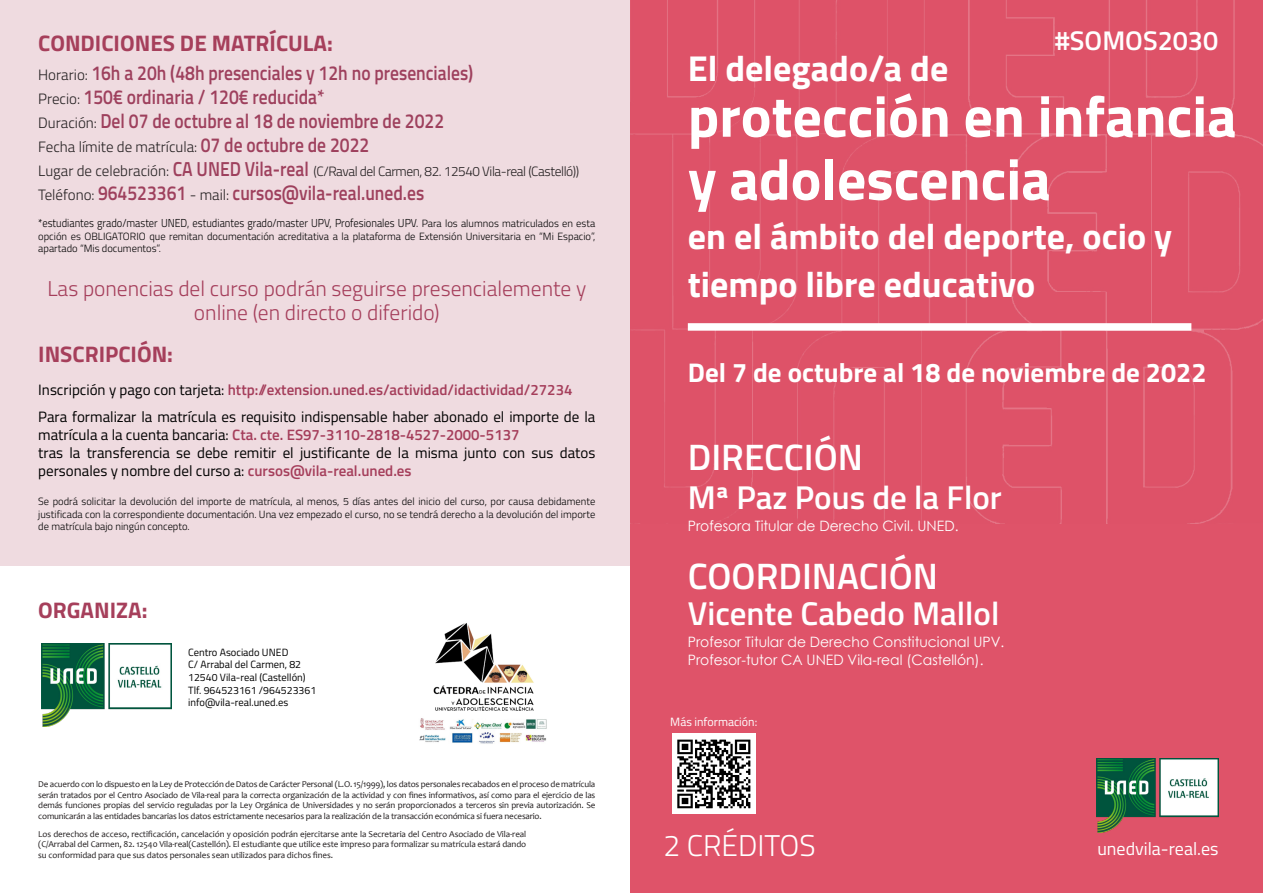
<style>
.page{position:relative;width:1263px;height:893px;background:#fff}
.page>*{position:absolute;margin:0;border:0;box-sizing:border-box;transform-origin:0 0}
.t1{font:700 57.75px "Titillium Web";color:#fff}
.t2{font:600 36.75px "Titillium Web";color:#fff}
.t3{font:700 36px/48px "Titillium Web";color:#fff}
.t4{font:600 33px "Titillium Web";color:#fff}
.t5{font:300 30px "Titillium Web";color:#fff}
.t6{font:700 27px "Titillium Web";color:#fff}
.t7{font:600 27px "Titillium Web";color:#fff}
.t8{font:700 22.5px "Titillium Web";color:#a63f5b}
.t9{font:300 21.45px/23.4px "Titillium Web";color:#a53e5b;text-align:center}
.t10{font:600 20.25px "Titillium Web";color:#9e405d;scale:.87 1}
.t11{font:18px "Titillium Web";color:#fff}
.t12{font:15px/18px "Titillium Web";color:#000}
.t13{font:600 15px "Titillium Web";color:#a53e5b}
.t14{font:300 15px "Titillium Web";color:#231f20}
.t15{font:14.25px "Century Gothic";color:#fff}
.t16{font:300 13.5px "Titillium Web";letter-spacing:-.03em;color:#231f20}
.t17{font:12px "Titillium Web";color:#fff}
.t18{font:300 11.55px "Titillium Web";color:#000;scale:.91 1}
.t19{font:300 10.5px/12.6px "Titillium Web";color:#000}
.t20{font:10.5px "Titillium Web";color:#000}
.t21{font:9px/10.8px "Candara";letter-spacing:-.015em;color:#231f20;text-align:justify}
.s1{font-weight:300;font-size:15px;color:#231f20}
.s2{font-weight:600;font-size:20.25px;color:#9e405d}
.s3{font-size:15px}
.s4{font-size:10.5px}
.s5{font-weight:400;color:#000}
.s6{font-weight:600;color:#a53e5b}
</style>
<div class="page">
<div style="left:0;top:0;width:630px;height:566px;background:#efdbe0"></div>
<img style="left:42px;top:644px;width:129px;height:82px">
<img style="left:419px;top:623px;width:128px;height:121px">
<div style="left:630px;top:0;width:633px;height:893px;background:#df5369"></div>
<img style="left:630px;top:0;width:633px;height:523px">
<img style="left:672px;top:733px;width:83px;height:81px">
<img style="left:1096px;top:759px;width:123px;height:74px">
<div style="left:688px;top:323px;width:503px;height:8px;background:#fff"></div>
<p class="t8" style="left:38px;top:26px;width:296px">CONDICIONES DE MATRÍCULA:</p>
<p class="t10" style="left:38px;top:58px;width:501px"><span class="s1">Horario:</span> 16h a 20h (48h presenciales y 12h no presenciales)</p>
<p class="t10" style="left:38px;top:82px;width:330px"><span class="s1">Precio:</span> 150€ ordinaria / 120€ reducida*</p>
<p class="t10" style="left:38px;top:106px;width:468px"><span class="s1">Duración:</span> Del 07 de octubre al 18 de noviembre de 2022</p>
<p class="t14" style="left:38px;top:136px;width:333px">Fecha límite de matrícula: <span class="s2">07 de octubre de 2022</span></p>
<p class="t16" style="left:38px;top:162px;width:542px"><span class="s3">Lugar de celebración:</span> <span class="s2">CA UNED Vila-real</span> (C/Raval del Carmen, 82. 12540 Vila-real (Castelló))</p>
<p class="t10" style="left:38px;top:178px;width:445px"><span class="s1">Teléfono:</span> 964523361 <span class="s1">- mail:</span> cursos@vila-real.uned.es</p>
<p class="t18" style="left:38px;top:215px;width:614px">*estudiantes grado/master UNED, estudiantes grado/master UPV, Profesionales UPV. <span class="s4">Para los alumnos matriculados en esta</span></p>
<p class="t19" style="left:38px;top:229px;width:559px">opción es OBLIGATORIO que remitan documentación acreditativa a la plataforma de Extensión Universitaria en “Mi Espacio”, apartado “Mis documentos”.</p>
<p class="t9" style="left:47px;top:276px;width:540px">Las ponencias del curso podrán seguirse presencialemente y online (en directo o diferido)</p>
<p class="t8" style="left:38px;top:337px;width:136px">INSCRIPCIÓN:</p>
<p class="t13" style="left:38px;top:379px;width:536px"><span class="s5">Inscripción y pago con tarjeta:</span> http://extension.uned.es/actividad/idactividad/27234</p>
<p class="t12" style="left:38px;top:407px;width:559px">Para formalizar la matrícula es requisito indispensable haber abonado el importe de la matrícula a la cuenta bancaria: <span class="s6">Cta. cte. ES97-3110-2818-4527-2000-5137</span></p>
<p class="t12" style="left:38px;top:443px;width:559px">tras la transferencia se debe remitir el justificante de la misma junto con sus datos personales y nombre del curso a: <span class="s6">cursos@vila-real.uned.es</span></p>
<p class="t19" style="left:38px;top:495px;width:559px;text-align:justify">Se podrá solicitar la devolución del importe de matrícula, al menos, 5 días antes del inicio del curso, por causa debidamente justificada con la correspondiente documentación. Una vez empezado el curso, no se tendrá derecho a la devolución del importe de matrícula bajo ningún concepto.</p>
<p class="t8" style="left:38px;top:593px;width:111px">ORGANIZA:</p>
<p class="t20" style="left:188px;top:644px;width:102px">Centro Asociado UNED</p>
<p class="t20" style="left:188px;top:657px;width:114px">C/ Arrabal del Carmen, 82</p>
<p class="t20" style="left:188px;top:670px;width:119px">12540 Vila-real (Castellón)</p>
<p class="t20" style="left:188px;top:682px;width:130px">Tlf. 964523161 /964523361</p>
<p class="t20" style="left:188px;top:695px;width:102px">info@vila-real.uned.es</p>
<p class="t21" style="left:38px;top:778px;width:559px">De acuerdo con lo dispuesto en la Ley de Protección de Datos de Carácter Personal (L.O. 15/1999), los datos personales recabados en el proceso de matrícula serán tratados por el Centro Asociado de Vila-real para la correcta organización de la actividad y con fines informativos, así como para el ejercicio de las demás funciones propias del servicio reguladas por la Ley Orgánica de Universidades y no serán proporcionados a terceros sin previa autorización. Se comunicarán a las entidades bancarias los datos estrictamente necesarios para la realización de la transacción económica si fuera necesario.</p>
<p class="t21" style="left:38px;top:828px;width:489px">Los derechos de acceso, rectificación, cancelación y oposición podrán ejercitarse ante la Secretaria del Centro Asociado de Vila-real (C/Arrabal del Carmen, 82. 12540 Vila-real(Castellón). El estudiante que utilice este impreso para formalizar su matrícula estará dando su conformidad para que sus datos personales sean utilizados para dichos fines.</p>
<p class="t3" style="left:688px;top:42px;width:262px">El delegado/a de</p>
<p class="t7" style="left:1055px;top:20px;width:165px">#SOMOS2030</p>
<p class="t1" style="left:688px;top:72px;width:550px">protección en infancia</p>
<p class="t1" style="left:688px;top:135px;width:364px">y adolescencia</p>
<p class="t3" style="left:688px;top:211px;width:486px">en el ámbito del deporte, ocio y tiempo libre educativo</p>
<p class="t6" style="left:688px;top:352px;width:520px">Del 7 de octubre al 18 de noviembre de 2022</p>
<p class="t2" style="left:688px;top:430px;width:177px">DIRECCIÓN</p>
<p class="t4" style="left:688px;top:472px;width:315px">Mª Paz Pous de la Flor</p>
<p class="t15" style="left:688px;top:516px;width:272px">Profesora Titular de Derecho Civil. UNED.</p>
<p class="t2" style="left:688px;top:549px;width:252px">COORDINACIÓN</p>
<p class="t4" style="left:688px;top:588px;width:313px">Vicente Cabedo Mallol</p>
<p class="t15" style="left:688px;top:632px;width:318px">Profesor Titular de Derecho Constitucional UPV.</p>
<p class="t15" style="left:688px;top:650px;width:297px">Profesor-tutor CA UNED Vila-real (Castellón).</p>
<p class="t17" style="left:670px;top:713px;width:89px">Más información:</p>
<p class="t5" style="left:663px;top:824px;width:154px">2 CRÉDITOS</p>
<p class="t11" style="left:1097px;top:835px;width:123px">unedvila-real.es</p>
</div>
